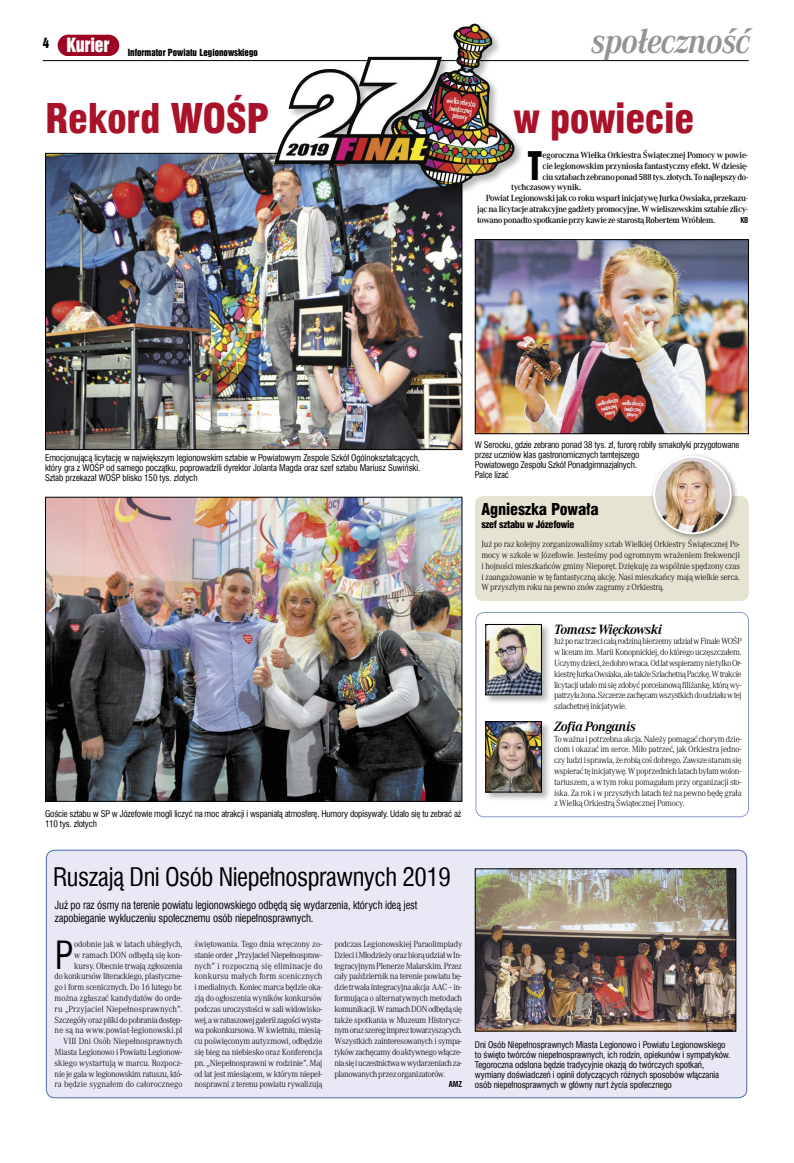
<style>
.page{position:relative;width:794px;height:1163px;background:#fff}
.page>*{position:absolute;margin:0;border:0;box-sizing:border-box;transform-origin:0 0}
.t1{font:40px "Swis 721 Blk Cn EU";letter-spacing:-.01em;color:#a9132a}
.t2{font:37.9px "Swis 721 Cn EU";color:#000;scale:.9 1}
.t3{font:36.2px "Swis 921 EU";color:#000;scale:.9 1}
.t4{font:italic 700 36px "Corporate A";letter-spacing:-.02em;color:#939393;scale:.9 1}
.t5{font:25px "Swis 721 Cn EU";letter-spacing:-.02em;color:#000}
.t6{font:16px "Swis 721 Blk Cn EU";letter-spacing:-.01em;color:#000}
.t7{font:italic 700 14px "Corporate A";letter-spacing:-.025em;color:#000;scale:.96 1}
.t8{font:11px/13px "Swis 721 Cn EU";letter-spacing:-.01em;color:#000;scale:.96 1}
.t9{font:10px "Swis 721 Blk Cn EU";letter-spacing:-.03em;color:#000}
.t10{font:300 9.2px/10.8px "Corporate A";letter-spacing:-.025em;color:#000;text-align:justify;scale:.96 1}
.t11{font:600 9.2px "Corporate A";letter-spacing:-.035em;color:#000;scale:.96 1}
.t12{font:9px/10px "Swis 721 Cn EU";letter-spacing:-.01em;color:#000}
.t13{font:9px "Swis 921 EU";color:#000}
.t14{font:700 8px "Swis 721 Cn EU";color:#000;scale:.94 1}
</style>
<div class="page">
<div style="left:59px;top:35px;width:57px;height:21px;background:#9b0625;border-radius:9px"></div>
<div style="left:58px;top:35px;width:21px;height:21px;background:#9b0625;border-radius:50%"></div>
<div style="left:98px;top:35px;width:21px;height:21px;background:#9b0625;border-radius:50%"></div>
<hr style="left:43px;top:60px;width:706px;height:1px;background:#000">
<img style="left:47px;top:155px;width:413px;height:293px">
<img style="left:47px;top:499px;width:413px;height:300px">
<div style="left:45px;top:497px;width:417px;height:304px;border:1px solid #000"></div>
<img style="left:477px;top:241px;width:269px;height:191px">
<div style="left:475px;top:239px;width:273px;height:195px;border:1px solid #000"></div>
<div style="left:46px;top:850px;width:701px;height:247px;background:#e8e9f4;border-radius:9px"></div>
<div style="left:46px;top:849px;width:701px;height:249px;border:1px solid #4a6caf;border-radius:9px"></div>
<img style="left:477px;top:870px;width:257px;height:159px">
<div style="left:475px;top:868px;width:261px;height:163px;border:1px solid #000"></div>
<div style="left:475px;top:612px;width:274px;height:205px;border:1px solid #8898c9;border-radius:9px"></div>
<div style="left:484px;top:622px;width:67px;height:82px;background:#000;opacity:.3"></div>
<img style="left:487px;top:626px;width:53px;height:67px">
<div style="left:485px;top:624px;width:57px;height:71px;border:1px solid #000"></div>
<div style="left:484px;top:720px;width:67px;height:81px;background:#000;opacity:.3"></div>
<img style="left:487px;top:723px;width:53px;height:67px">
<div style="left:485px;top:721px;width:57px;height:71px;border:1px solid #000"></div>
<div style="left:273px;top:22px;width:252px;height:177px;background:#000;opacity:.3"></div>
<img style="left:408px;top:24px;width:67px;height:91px">
<div style="left:475px;top:496px;width:274px;height:105px;background:#e7e3d3;border-radius:9px"></div>
<div style="left:650px;top:452px;width:89px;height:89px;background:#000;opacity:.4"></div>
<img style="left:654px;top:456px;width:76px;height:77px;border-radius:38px">
<div style="left:653px;top:455px;width:78px;height:79px;border:2px solid #fff;border-radius:50%"></div>
<p class="t13" style="left:43px;top:47px;width:217px"><sup>4</sup> <sup>Kurier</sup> Informator Powiatu Legionowskiego</p>
<h3 class="t4" style="left:591px;top:21px;width:178px">społeczność</h3>
<h1 class="t1" style="left:45px;top:94px;width:226px">Rekord WOŚP</h1>
<h1 class="t1" style="left:513px;top:94px;width:182px">w powiecie</h1>
<h3 class="t3" style="left:528px;top:142px;width:17px">T</h3>
<p class="t11" style="left:542px;top:150px;width:216px">egoroczna Wielka Orkiestra Świątecznej Pomocy w powie-</p>
<p class="t11" style="left:542px;top:161px;width:216px">cie legionowskim przyniosła fantastyczny efekt. W dziesię-</p>
<p class="t11" style="left:542px;top:171px;width:216px">ciu sztabach zebrano ponad 588 tys. złotych. To najlepszy do-</p>
<p class="t11" style="left:511px;top:182px;width:75px">tychczasowy wynik.</p>
<p class="t11" style="left:486px;top:193px;width:275px">Powiat Legionowski jak co roku wsparł inicjatywę Jurka Owsiaka, przekazu-</p>
<p class="t11" style="left:477px;top:204px;width:284px">jąc na licytacje atrakcyjne gadżety promocyjne. W wieliszewskim sztabie zlicy-</p>
<p class="t11" style="left:477px;top:215px;width:250px">towano ponadto spotkanie przy kawie ze starostą Robertem Wróblem.</p>
<p class="t14" style="left:740px;top:215px;width:10px">KB</p>
<p class="t12" style="left:45px;top:453px;width:377px;text-align:justify">Emocjonującą licytację w największym legionowskim sztabie w Powiatowym Zespole Szkół Ogólnokształcących, który gra z WOŚP od samego początku, poprowadzili dyrektor Jolanta Magda oraz szef sztabu Mariusz Suwiński.<br>Sztab przekazał WOŚP blisko 150 tys. złotych</p>
<p class="t12" style="left:45px;top:808px;width:418px">Goście sztabu w SP w Józefowie mogli liczyć na moc atrakcji i wspaniałą atmosferę. Humory dopisywały. Udało się tu zebrać aż<br>110 tys. złotych</p>
<p class="t12" style="left:475px;top:439px;width:266px">W Serocku, gdzie zebrano ponad 38 tys. zł, furorę robiły smakołyki przygotowane przez uczniów klas gastronomicznych tamtejszego<br>Powiatowego Zespołu Szkół Ponadgimnazjalnych.<br>Palce lizać</p>
<h3 class="t6" style="left:481px;top:499px;width:119px">Agnieszka Powała</h3>
<p class="t9" style="left:481px;top:518px;width:95px">szef sztabu w Józefowie</p>
<p class="t10" style="left:481px;top:539px;width:271px">Już po raz kolejny zorganizowaliśmy sztab Wielkiej Orkiestry Świątecznej Po&shy;mocy w szkole w Józefowie. Jesteśmy pod ogromnym wrażeniem frekwencji i hojności mieszkańców gminy Nieporęt. Dziękuję za wspólnie spędzony czas i zaangażowanie w tę fantastyczną akcję. Nasi mieszkańcy mają wielkie serca.<br>W przyszłym roku na pewno znów zagramy z Orkiestrą.</p>
<h3 class="t7" style="left:554px;top:620px;width:114px">Tomasz Więckowski</h3>
<p class="t10" style="left:554px;top:636px;width:197px">Już po raz trzeci całą rodziną bierzemy udział w Finale WOŚP w liceum im. Marii Konopnickiej, do którego uczęszczałem.<br>Uczymy dzieci, że dobro wraca. Od lat wspieramy nie tylko Or&shy;kiestrę Jurka Owsiaka, ale także Szlachetną Paczkę. W trakcie licytacji udało mi się zdobyć porcelanową filiżankę, którą wy&shy;patrzyła żona. Szczerze zachęcam wszystkich do udziału w tej szlachetnej inicjatywie.</p>
<h3 class="t7" style="left:554px;top:718px;width:87px">Zofia Ponganis</h3>
<p class="t10" style="left:554px;top:733px;width:197px">To ważna i potrzebna akcja. Należy pomagać chorym dzie&shy;ciom i okazać im serce. Miło patrzeć, jak Orkiestra jedno&shy;czy ludzi i sprawia, że robią coś dobrego. Zawsze staram się wspierać tę inicjatywę. W poprzednich latach byłam wolon&shy;tariuszem, a w tym roku pomagałam przy organizacji sto&shy;iska. Za rok i w przyszłych latach też na pewno będę grała z Wielką Orkiestrą Świątecznej Pomocy.</p>
<h3 class="t5" style="left:53px;top:860px;width:399px">Ruszają Dni Osób Niepełnosprawnych 2019</h3>
<p class="t8" style="left:55px;top:898px;width:379px">Już po raz ósmy na terenie powiatu legionowskiego odbędą się wydarzenia, których ideą jest zapobieganie wykluczeniu społecznemu osób niepełnosprawnych.</p>
<h2 class="t2" style="left:55px;top:929px;width:22px">P</h2>
<p class="t10" style="left:55px;top:938px;width:135px;text-align:right">odobnie jak w latach ubiegłych,<br>w ramach DON odbędą się kon&shy;kursy. Obecnie trwają zgłoszenia<br>do konkursów literackiego, plastyczne&shy;go i form scenicznych. Do 16 lutego br. można zgłaszać kandydatów do orde&shy;ru „Przyjaciel Niepełnosprawnych”.<br>Szczegóły oraz pliki do pobrania dostęp&shy;ne są na www.powiat-legionowski.pl VIII Dni Osób Niepełnosprawnych Miasta Legionowo i Powiatu Legionow&shy;skiego wystartują w marcu. Rozpocz&shy;nie je gala w legionowskim ratuszu, któ&shy;ra będzie sygnałem do całorocznego</p>
<p class="t10" style="left:194px;top:938px;width:135px">świętowania. Tego dnia wręczony zo&shy;stanie order „Przyjaciel Niepełnospraw&shy;nych” i rozpoczną się eliminacje do konkursu małych form scenicznych i medialnych. Koniec marca będzie oka&shy;zją do ogłoszenia wyników konkursów podczas uroczystości w sali widowisko&shy;wej, a w ratuszowej galerii zagości wysta&shy;wa pokonkursowa. W kwietniu, miesią&shy;cu poświęconym autyzmowi, odbędzie się bieg na niebiesko oraz Konferencja pn. „Niepełnosprawni w rodzinie”. Maj od lat jest miesiącem, w którym niepeł&shy;nosprawni z terenu powiatu rywalizują</p>
<p class="t10" style="left:334px;top:938px;width:135px">podczas Legionowskiej Paraolimpiady Dzieci i Młodzieży oraz biorą udział w In&shy;tegracyjnym Plenerze Malarskim. Przez cały październik na terenie powiatu bę&shy;dzie trwała integracyjna akcja AAC – in&shy;formująca o alternatywnych metodach komunikacji. W ramach DON odbędą się także spotkania w Muzeum Historycz&shy;nym oraz szereg imprez towarzyszących.<br>Wszystkich zainteresowanych i sympa&shy;tyków zachęcamy do aktywnego włącze&shy;nia się i uczestnictwa w wydarzeniach za&shy;planowanych przez organizatorów.</p>
<p class="t14" style="left:449px;top:1079px;width:16px">AMZ</p>
<p class="t12" style="left:475px;top:1039px;width:257px">Dni Osób Niepełnosprawnych Miasta Legionowo i Powiatu Legionowskiego to święto twórców niepełnosprawnych, ich rodzin, opiekunów i sympatyków.<br>Tegoroczna odsłona będzie tradycyjnie okazją do twórczych spotkań, wymiany doświadczeń i opinii dotyczących różnych sposobów włączania osób niepełnosprawnych w główny nurt życia społecznego</p>
</div>
